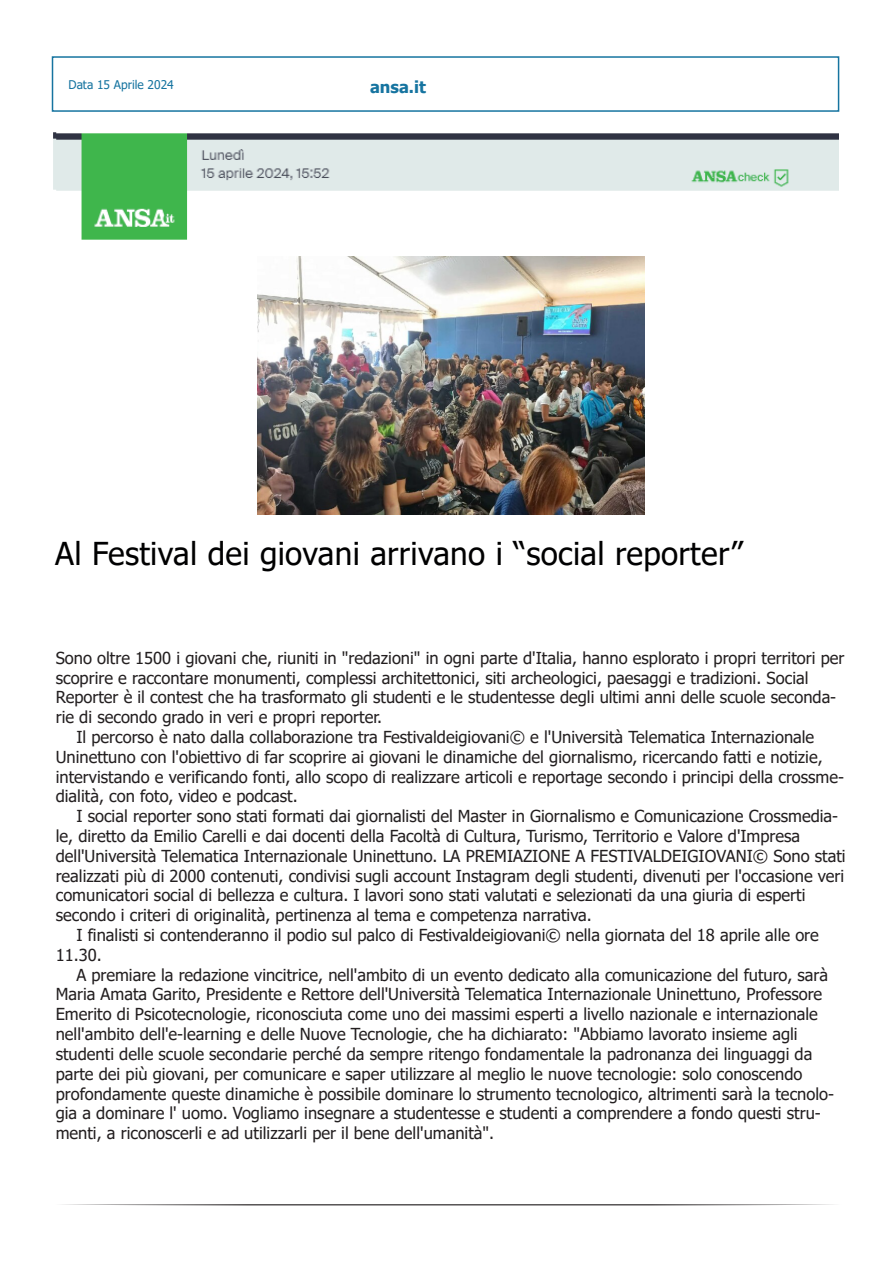
<style>
.page{position:relative;width:893px;height:1261px;background:#fff}
.page>*{position:absolute;margin:0;border:0;box-sizing:border-box;transform-origin:0 0}
.t1{font:31.5px "Tahoma";letter-spacing:.01em;color:#000001}
.t2{font:16.5px "Tahoma";color:#231f20}
.t3{font:700 16.5px "Tahoma";color:#1674a0}
.t4{font:12px "Tahoma";color:#1674a0}
</style>
<div class="page">
<div style="left:52px;top:56px;width:787px;height:56px;border:2px solid #1674a0"></div>
<svg style="left:62px;top:1204px;width:772px;height:1px"></svg>
<img style="left:53px;top:132px;width:785px;height:108px">
<div style="left:194px;top:202px;width:81px;height:40px;background:#fff"></div>
<img style="left:257px;top:257px;width:387px;height:258px">
<p class="t4" style="left:69px;top:77px;width:107px">Data 15 Aprile 2024</p>
<p class="t3" style="left:370px;top:75px;width:57px">ansa.it</p>
<h1 class="t1" style="left:55px;top:532px;width:689px">Al Festival dei giovani arrivano i “social reporter”</h1>
<p class="t2" style="left:56px;top:646px;width:790px">Sono oltre 1500 i giovani che, riuniti in "redazioni" in ogni parte d'Italia, hanno esplorato i propri territori per</p>
<p class="t2" style="left:56px;top:666px;width:754px">scoprire e raccontare monumenti, complessi architettonici, siti archeologici, paesaggi e tradizioni. Social</p>
<p class="t2" style="left:56px;top:686px;width:782px">Reporter è il contest che ha trasformato gli studenti e le studentesse degli ultimi anni delle scuole seconda-</p>
<p class="t2" style="left:56px;top:706px;width:328px">rie di secondo grado in veri e propri reporter.</p>
<p class="t2" style="left:76px;top:726px;width:739px">Il percorso è nato dalla collaborazione tra Festivaldeigiovani© e l'Università Telematica Internazionale</p>
<p class="t2" style="left:56px;top:745px;width:768px">Uninettuno con l'obiettivo di far scoprire ai giovani le dinamiche del giornalismo, ricercando fatti e notizie,</p>
<p class="t2" style="left:56px;top:765px;width:790px">intervistando e verificando fonti, allo scopo di realizzare articoli e reportage secondo i principi della crossme-</p>
<p class="t2" style="left:56px;top:785px;width:243px">dialità, con foto, video e podcast.</p>
<p class="t2" style="left:76px;top:805px;width:763px">I social reporter sono stati formati dai giornalisti del Master in Giornalismo e Comunicazione Crossmedia-</p>
<p class="t2" style="left:56px;top:825px;width:746px">le, diretto da Emilio Carelli e dai docenti della Facoltà di Cultura, Turismo, Territorio e Valore d'Impresa</p>
<p class="t2" style="left:56px;top:844px;width:791px">dell'Università Telematica Internazionale Uninettuno. LA PREMIAZIONE A FESTIVALDEIGIOVANI© Sono stati</p>
<p class="t2" style="left:56px;top:864px;width:790px">realizzati più di 2000 contenuti, condivisi sugli account Instagram degli studenti, divenuti per l'occasione veri</p>
<p class="t2" style="left:56px;top:884px;width:751px">comunicatori social di bellezza e cultura. I lavori sono stati valutati e selezionati da una giuria di esperti</p>
<p class="t2" style="left:56px;top:904px;width:538px">secondo i criteri di originalità, pertinenza al tema e competenza narrativa.</p>
<p class="t2" style="left:76px;top:924px;width:744px">I finalisti si contenderanno il podio sul palco di Festivaldeigiovani© nella giornata del 18 aprile alle ore</p>
<p class="t2" style="left:56px;top:943px;width:48px">11.30.</p>
<p class="t2" style="left:76px;top:963px;width:753px">A premiare la redazione vincitrice, nell'ambito di un evento dedicato alla comunicazione del futuro, sarà</p>
<p class="t2" style="left:56px;top:983px;width:768px">Maria Amata Garito, Presidente e Rettore dell'Università Telematica Internazionale Uninettuno, Professore</p>
<p class="t2" style="left:56px;top:1003px;width:764px">Emerito di Psicotecnologie, riconosciuta come uno dei massimi esperti a livello nazionale e internazionale</p>
<p class="t2" style="left:56px;top:1023px;width:743px">nell'ambito dell'e-learning e delle Nuove Tecnologie, che ha dichiarato: "Abbiamo lavorato insieme agli</p>
<p class="t2" style="left:56px;top:1042px;width:758px">studenti delle scuole secondarie perché da sempre ritengo fondamentale la padronanza dei linguaggi da</p>
<p class="t2" style="left:56px;top:1062px;width:748px">parte dei più giovani, per comunicare e saper utilizzare al meglio le nuove tecnologie: solo conoscendo</p>
<p class="t2" style="left:56px;top:1082px;width:780px">profondamente queste dinamiche è possibile dominare lo strumento tecnologico, altrimenti sarà la tecnolo-</p>
<p class="t2" style="left:56px;top:1102px;width:767px">gia a dominare l' uomo. Vogliamo insegnare a studentesse e studenti a comprendere a fondo questi stru-</p>
<p class="t2" style="left:56px;top:1122px;width:440px">menti, a riconoscerli e ad utilizzarli per il bene dell'umanità".</p>
</div>
